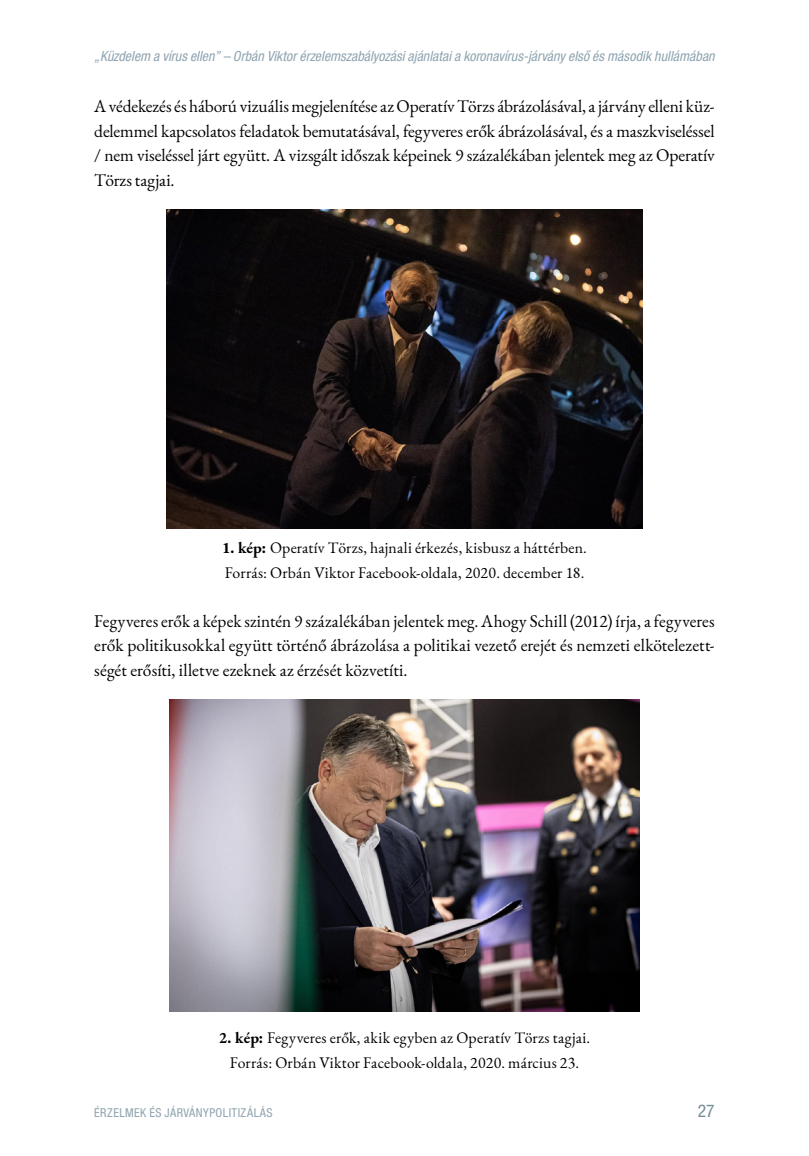
<style>
.page{position:relative;width:809px;height:1156px;background:#fff}
.page>*{position:absolute;margin:0;border:0;box-sizing:border-box;transform-origin:0 0}
.t1{font:17.5px/24.5px "EB Garamond";color:#000;text-align:justify}
.t2{font:condensed 17.5px "Helvetica Neue LT Pro";color:#758d9a}
.t3{font:15.75px/24.5px "EB Garamond";letter-spacing:.01em;color:#000}
.t4{font:italic condensed 14px "Helvetica Neue LT Pro";letter-spacing:.005em;color:#8fa4b0}
.t5{font:condensed 12.25px "Helvetica Neue LT Pro";letter-spacing:.035em;color:#8fa4b0}
.s1{font-weight:700}
</style>
<div class="page">
<img style="left:167px;top:210px;width:475px;height:318px">
<img style="left:170px;top:700px;width:469px;height:311px">
<p class="t4" style="left:94px;top:48px;width:622px">„Küzdelem a vírus ellen” – Orbán Viktor érzelemszabályozási ajánlatai a koronavírus-járvány első és második hullámában</p>
<p class="t1" style="left:94px;top:94px;width:622px">A védekezés és háború vizuális megjelenítése az Operatív Törzs ábrázolásával, a járvány elleni küz&shy;delemmel kapcsolatos feladatok bemutatásával, fegyveres erők ábrázolásával, és a maszkviseléssel / nem viseléssel járt együtt. A vizsgált időszak képeinek 9 százalékában jelentek meg az Operatív Törzs tagjai.</p>
<p class="t3" style="left:222px;top:536px;width:366px"><span class="s1">1. kép:</span> Operatív Törzs, hajnali érkezés, kisbusz a háttérben.<br>Forrás: Orbán Viktor Facebook-oldala, 2020. december 18.</p>
<p class="t1" style="left:94px;top:608px;width:622px">Fegyveres erők a képek szintén 9 százalékában jelentek meg. Ahogy Schill (2012) írja, a fegyveres erők politikusokkal együtt történő ábrázolása a politikai vezető erejét és nemzeti elkötelezett&shy;ségét erősíti, illetve ezeknek az érzését közvetíti.</p>
<p class="t3" style="left:219px;top:1026px;width:373px;text-align:center"><span class="s1">2. kép:</span> Fegyveres erők, akik egyben az Operatív Törzs tagjai.<br>Forrás: Orbán Viktor Facebook-oldala, 2020. március 23.</p>
<p class="t5" style="left:94px;top:1105px;width:180px">ÉRZELMEK ÉS JÁRVÁNYPOLITIZÁLÁS</p>
<p class="t2" style="left:697px;top:1100px;width:18px">27</p>
</div>
